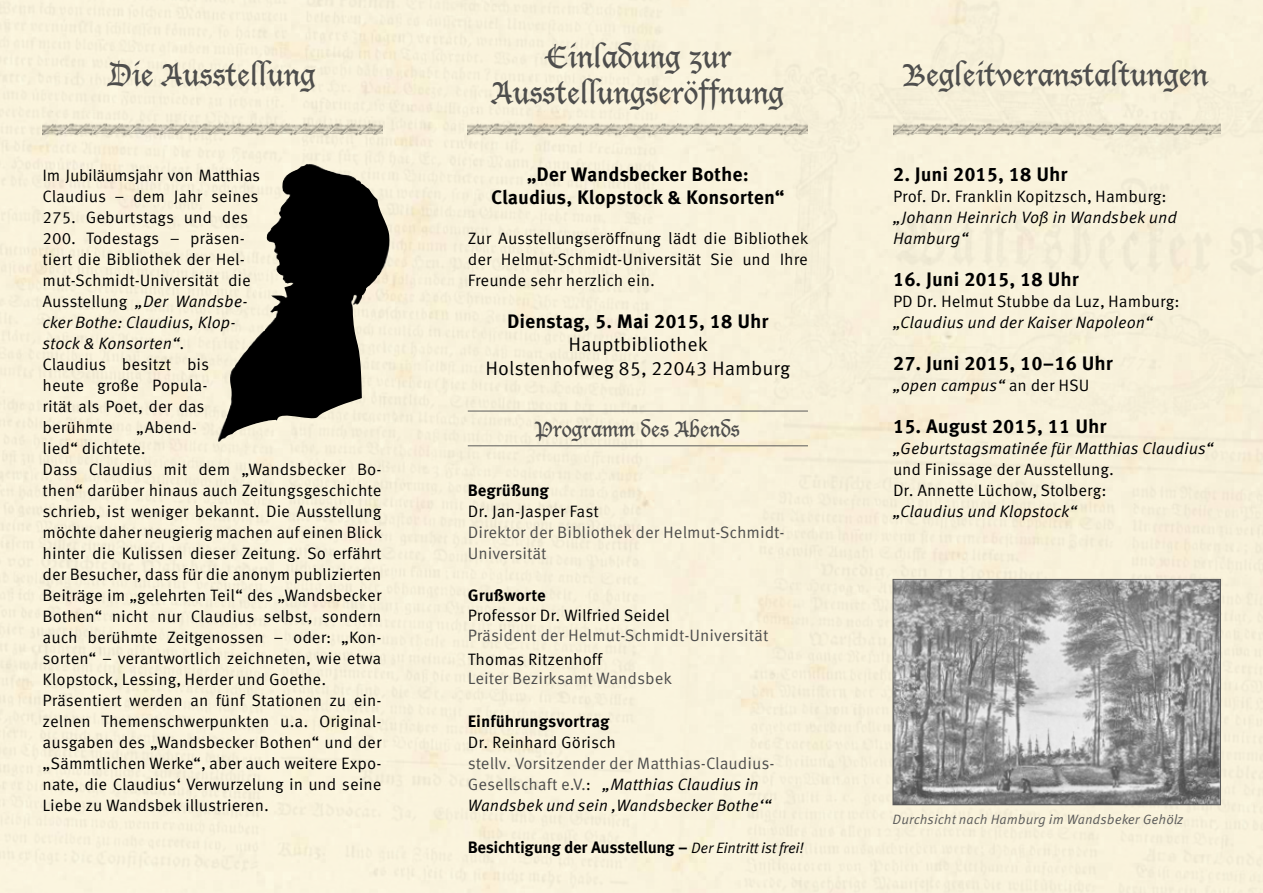
<style>
.page{position:relative;width:1263px;height:893px;background:#f8f1db}
.page>*{position:absolute;margin:0;border:0;box-sizing:border-box;transform-origin:0 0}
.t1{font:30px/36px "Lucida Blackletter";color:#4e4e4d;text-align:center}
.t2{font:21px "Lucida Blackletter";color:#4e4e4d}
.t3{font:700 19.5px/23.4px "Meta Corr";color:#000;text-align:center}
.t4{font:19.5px/23.4px "Meta Corr";color:#000;text-align:center}
.t5{font:16.5px/21px "Meta Corr";color:#000}
.t6{font:16.5px/21px "Meta Corr";color:#4e4e4d}
.t7{font:italic 16.5px/21px "Meta Corr";color:#000}
.t8{font:700 16.5px "Meta Corr";letter-spacing:-.01em;color:#000}
.t9{font:italic 13.5px "Meta Corr";color:#5b5b5a}
.s1{font-style:italic}
.s2{color:#000}
.s3{font-style:italic;color:#000}
.s4{font-weight:400;font-style:italic;font-size:15px}
.s5{font-style:normal}
</style>
<div class="page">
<hr style="left:468px;top:411px;width:340px;height:1px;background:#5b5b5a">
<hr style="left:468px;top:445px;width:340px;height:1px;background:#5b5b5a">
<img style="left:468px;top:109px;width:340px;height:34px">
<img style="left:43px;top:109px;width:340px;height:34px">
<img style="left:893px;top:109px;width:327px;height:34px">
<img style="left:217px;top:164px;width:173px;height:278px">
<img style="left:895px;top:581px;width:324px;height:222px">
<div style="left:893px;top:579px;width:328px;height:226px;border:1px solid #5b5b5a"></div>
<h1 class="t1" style="left:108px;top:57px;width:209px">Die Ausstellung</h1>
<p class="t5" style="left:43px;top:164px;width:219px">Im Jubiläumsjahr von Matthias<br>Claudius – dem Jahr seines<br>275. Geburtstags und des<br>200. Todestags – präsen&shy;tiert die Bibliothek der Hel&shy;mut-Schmidt-Universität die<br>Ausstellung <span class="s1">„Der Wandsbe&shy;cker Bothe: Claudius, Klop&shy;stock &amp; Konsorten“</span>.<br>Claudius besitzt bis<br>heute große Popula-<br>rität als Poet, der das berühmte</p>
<p class="t5" style="left:43px;top:416px;width:341px;text-indent:94px">„Abend-<br>lied“ dichtete.<br>Dass Claudius mit dem „Wandsbecker Bo&shy;then“ darüber hinaus auch Zeitungsgeschichte schrieb, ist weniger bekannt. Die Ausstellung möchte daher neugierig machen auf einen Blick hinter die Kulissen dieser Zeitung. So erfährt der Besucher, dass für die anonym publizierten Beiträge im „gelehrten Teil“ des „Wandsbecker Bothen“ nicht nur Claudius selbst, sondern auch berühmte Zeitgenossen – oder: „Kon&shy;sorten“ – verantwortlich zeichneten, wie etwa Klopstock, Lessing, Herder und Goethe.<br>Präsentiert werden an fünf Stationen zu ein&shy;zelnen Themenschwerpunkten u.a. Original&shy;ausgaben des „Wandsbecker Bothen“ und der „Sämmtlichen Werke“, aber auch weitere Expo&shy;nate, die Claudius‘ Verwurzelung in und seine Liebe zu Wandsbek illustrieren.</p>
<h1 class="t1" style="left:492px;top:39px;width:294px">Einladung zur<br>Ausstellungseröffnung</h1>
<p class="t3" style="left:491px;top:162px;width:295px">„Der Wandsbecker Bothe:<br>Claudius, Klopstock &amp; Konsorten“</p>
<p class="t5" style="left:468px;top:227px;width:342px;text-align:justify">Zur Ausstellungseröffnung lädt die Bibliothek der Helmut-Schmidt-Universität Sie und Ihre Freunde sehr herzlich ein.</p>
<p class="t3" style="left:507px;top:309px;width:263px">Dienstag, 5. Mai 2015, 18 Uhr</p>
<p class="t4" style="left:485px;top:332px;width:306px">Hauptbibliothek<br>Holstenhofweg 85, 22043 Hamburg</p>
<p class="t2" style="left:536px;top:417px;width:205px">Programm des Abends</p>
<p class="t8" style="left:468px;top:480px;width:83px">Begrüßung</p>
<p class="t5" style="left:468px;top:500px;width:133px">Dr. Jan-Jasper Fast</p>
<p class="t6" style="left:468px;top:521px;width:318px">Direktor der Bibliothek der Helmut-Schmidt-<br>Universität</p>
<p class="t8" style="left:468px;top:585px;width:79px">Grußworte</p>
<p class="t5" style="left:468px;top:604px;width:204px">Professor Dr. Wilfried Seidel</p>
<p class="t6" style="left:468px;top:624px;width:302px">Präsident der Helmut-Schmidt-Universität</p>
<p class="t5" style="left:468px;top:648px;width:136px">Thomas Ritzenhoff</p>
<p class="t6" style="left:468px;top:668px;width:206px">Leiter Bezirksamt Wandsbek</p>
<p class="t8" style="left:468px;top:711px;width:143px">Einführungsvortrag</p>
<p class="t5" style="left:468px;top:731px;width:150px">Dr. Reinhard Görisch</p>
<p class="t6" style="left:468px;top:752px;width:308px">stellv. Vorsitzender der Matthias-Claudius-<br>Gesellschaft e.V.<span class="s2">:</span> <span class="s3">„Matthias Claudius in<br>Wandsbek und sein ‚Wandsbecker Bothe‘“</span></p>
<p class="t8" style="left:468px;top:837px;width:338px">Besichtigung der Ausstellung – <span class="s4">Der Eintritt ist frei!</span></p>
<h1 class="t1" style="left:905px;top:57px;width:305px">Begleitveranstaltungen</h1>
<p class="t3" style="left:893px;top:162px;width:176px">2. Juni 2015, 18 Uhr</p>
<p class="t5" style="left:893px;top:185px;width:275px">Prof. Dr. Franklin Kopitzsch, Hamburg:</p>
<p class="t7" style="left:893px;top:206px;width:285px">„Johann Heinrich Voß in Wandsbek und<br>Hamburg“</p>
<p class="t3" style="left:893px;top:267px;width:188px">16. Juni 2015, 18 Uhr</p>
<p class="t5" style="left:893px;top:290px;width:288px">PD Dr. Helmut Stubbe da Luz, Hamburg:</p>
<p class="t7" style="left:893px;top:311px;width:261px">„Claudius und der Kaiser Napoleon“</p>
<p class="t3" style="left:893px;top:351px;width:222px">27. Juni 2015, 10–16 Uhr</p>
<p class="t7" style="left:893px;top:374px;width:198px">„open campus“ <span class="s5">an der HSU</span></p>
<p class="t3" style="left:893px;top:414px;width:215px">15. August 2015, 11 Uhr</p>
<p class="t7" style="left:893px;top:437px;width:322px">„Geburtstagsmatinée für Matthias Claudius“</p>
<p class="t5" style="left:893px;top:458px;width:222px">und Finissage der Ausstellung.<br>Dr. Annette Lüchow, Stolberg:</p>
<p class="t7" style="left:893px;top:500px;width:186px">„Claudius und Klopstock“</p>
<p class="t9" style="left:893px;top:812px;width:292px">Durchsicht nach Hamburg im Wandsbeker Gehölz</p>
</div>
